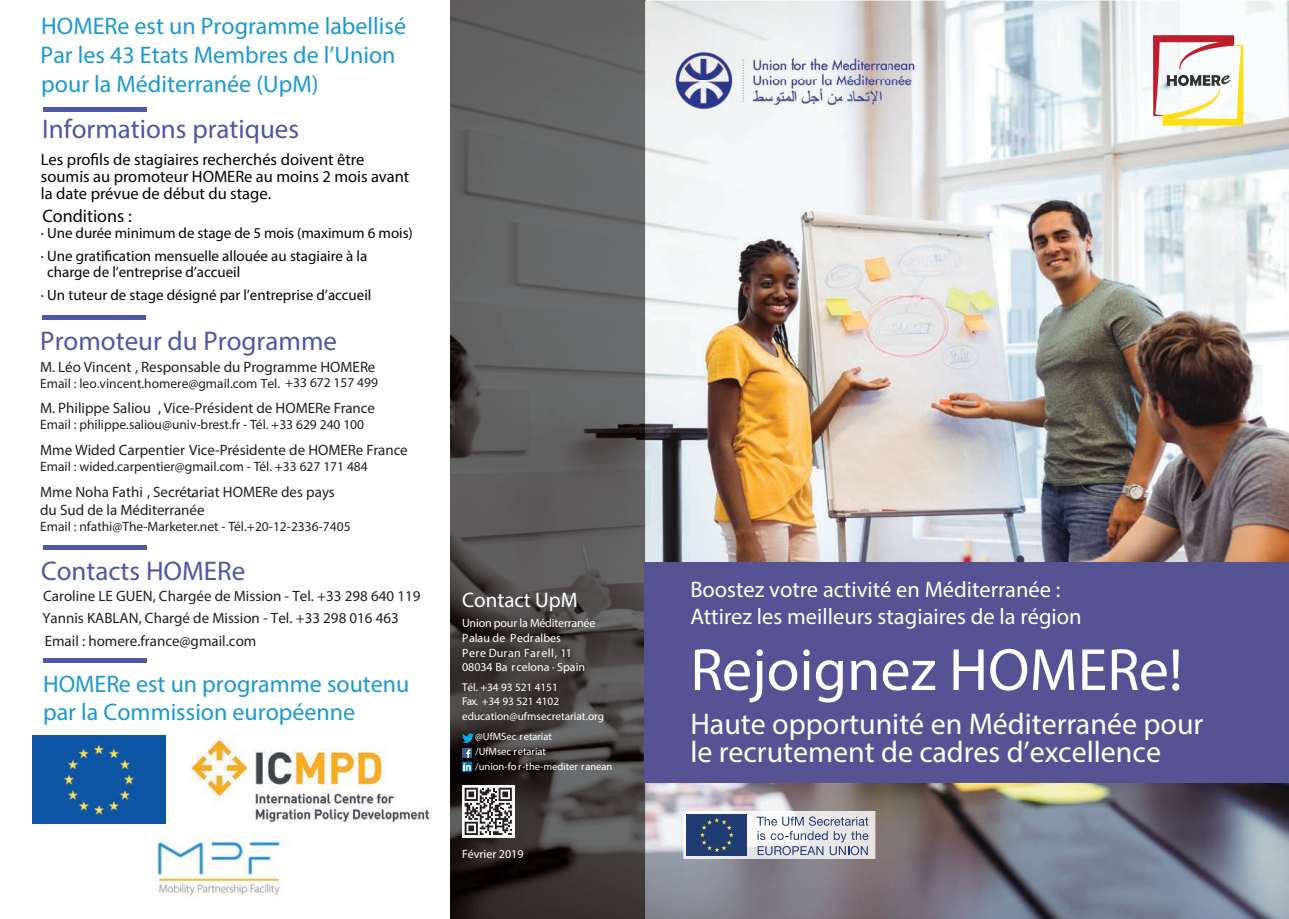
<style>
.page{position:relative;width:1289px;height:919px;background:#fff}
.page>*{position:absolute;margin:0;border:0;box-sizing:border-box;transform-origin:0 0}
.t1{font:500 60px "DIN Next LT Pro";color:#fff}
.t2{font:500 30px/28.5px "DIN Next LT Pro";color:#fff}
.t3{font:500 27px "DIN Next LT Pro";color:#5057a5}
.t4{font:500 24px/28.8px "DIN Next LT Pro";color:#1b9ad0}
.t5{font:500 22.5px/27px "DIN Next LT Pro";color:#fff}
.t6{font:500 21px "DIN Next LT Pro";color:#fff}
.t7{font:700 18px "DIN Next LT Pro";color:#040503}
.t8{font:16.5px/16.5px "DIN Next LT Pro";color:#040503}
.t9{font:15px/18px "DIN Next LT Pro";color:#231f20}
.t10{font:15px/22.5px "DIN Next LT Pro";color:#040503}
.t11{font:700 15px/22.5px "DIN Next LT Pro";color:#231f20}
.t12{font:13.5px "DIN Next LT Pro";color:#231f20}
.t13{font:500 12px/14.4px "DIN Next LT Pro";color:#fff}
.t14{font:500 11.25px/14.4px "DIN Next LT Pro";color:#fff}
.t15{font:500 10.5px/14.7px "DIN Next LT Pro";color:#fff}
.s1{font-weight:700}
</style>
<div class="page">
<img style="left:451px;top:1px;width:837px;height:917px">
<svg style="left:462px;top:733px;width:12px;height:10px"></svg>
<div style="left:462px;top:747px;width:10px;height:10px;background:#3c5b9a"></div>
<svg style="left:462px;top:761px;width:10px;height:10px"></svg>
<svg style="left:463px;top:749px;width:8px;height:21px"></svg>
<div style="left:462px;top:785px;width:52px;height:52px;background:#f8f8f9"></div>
<svg style="left:464px;top:787px;width:48px;height:47px"></svg>
<hr style="left:43px;top:107px;width:103px;height:4px;background:#5057a5">
<div style="left:42px;top:315px;width:104px;height:5px;background:#5057a5"></div>
<div style="left:44px;top:657px;width:103px;height:5px;background:#5057a5"></div>
<div style="left:644px;top:562px;width:644px;height:220px;background:#565395"></div>
<img style="left:683px;top:811px;width:192px;height:47px">
<div style="left:686px;top:814px;width:61px;height:41px;background:#213b74"></div>
<svg style="left:700px;top:818px;width:33px;height:34px"></svg>
<svg style="left:756px;top:816px;width:112px;height:39px"></svg>
<img style="left:653px;top:30px;width:283px;height:101px">
<svg style="left:1152px;top:35px;width:91px;height:91px"></svg>
<img style="left:128px;top:823px;width:153px;height:74px">
<img style="left:189px;top:737px;width:242px;height:86px">
<img style="left:33px;top:735px;width:133px;height:88px">
<hr style="left:43px;top:545px;width:103px;height:4px;background:#5057a5">
<h3 class="t4" style="left:41px;top:11px;width:367px">HOMERe est un Programme labellisé<br>Par les 43 Etats Membres de l’Union pour la Méditerranée (UpM)</h3>
<h3 class="t3" style="left:42px;top:112px;width:258px">Informations pratiques</h3>
<p class="t8" style="left:41px;top:151px;width:370px">Les profils de stagiaires recherchés doivent être soumis au promoteur HOMERe au moins 2 mois avant la date prévue de début du stage.</p>
<h3 class="t7" style="left:42px;top:205px;width:91px">Conditions :</h3>
<p class="t10" style="left:41px;top:222px;width:373px">· Une durée minimum de stage de 5 mois (maximum 6 mois) · Une gratification mensuelle allouée au stagiaire à la</p>
<p class="t10" style="left:41px;top:261px;width:332px;text-indent:6px">charge de l’entreprise d’accueil<br>· Un tuteur de stage désigné par l’entreprise d’accueil</p>
<h3 class="t3" style="left:40px;top:324px;width:298px">Promoteur du Programme</h3>
<p class="t9" style="left:40px;top:357px;width:337px"><span class="s1">M. Léo Vincent</span> , Responsable du Programme HOMERe</p>
<p class="t12" style="left:40px;top:375px;width:339px">Email : leo.vincent.homere@gmail.com Tel. +33 672 157 499</p>
<p class="t9" style="left:40px;top:399px;width:336px"><span class="s1">M. Philippe Saliou</span> , Vice-Président de HOMERe France</p>
<p class="t12" style="left:40px;top:416px;width:325px">Email : philippe.saliou@univ-brest.fr - Tél. +33 629 240 100</p>
<p class="t9" style="left:40px;top:440px;width:369px"><span class="s1">Mme Wided Carpentier</span> Vice-Présidente de HOMERe France</p>
<p class="t9" style="left:191px;top:481px;width:5px">,</p>
<p class="t12" style="left:40px;top:458px;width:329px">Email : wided.carpentier@gmail.com - Tél. +33 627 171 484</p>
<p class="t9" style="left:40px;top:482px;width:296px"><span class="s1">Mme Noha Fathi</span> , Secrétariat HOMERe des pays du Sud de la Méditerranée</p>
<p class="t12" style="left:40px;top:518px;width:312px">Email : nfathi@The-Marketer.net - Tél.+20-12-2336-7405</p>
<h3 class="t3" style="left:41px;top:554px;width:206px">Contacts HOMERe</h3>
<p class="t11" style="left:42px;top:584px;width:379px">Caroline LE GUEN, Chargée de Mission - Tel. +33 298 640 119<br>Yannis KABLAN, Chargé de Mission - Tel. +33 298 016 463<br>Email : homere.france@gmail.com</p>
<h3 class="t4" style="left:43px;top:668px;width:368px">HOMERe est un programme soutenu par la Commission européenne</h3>
<h3 class="t6" style="left:462px;top:586px;width:117px">Contact UpM</h3>
<p class="t13" style="left:462px;top:630px;width:125px">Palau de Pedralbes<br>Pere Duran Farell, 11<br>08034 Ba rcelona · Spain</p>
<p class="t14" style="left:462px;top:679px;width:144px">Tél. +34 93 521 4151<br>Fax. +34 93 521 4102 education@ufmsecretariat.org</p>
<p class="t15" style="left:475px;top:729px;width:139px">@UfMSec retariat<br>/UfMsec retariat<br>/union-fo r-the-mediter ranean</p>
<p class="t13" style="left:462px;top:615px;width:135px">Union pour la Méditerranée</p>
<p class="t13" style="left:462px;top:846px;width:63px">Février 2019</p>
<h3 class="t5" style="left:690px;top:575px;width:393px">Boostez votre activité en Méditerranée :<br>Attirez les meilleurs stagiaires de la région</h3>
<h1 class="t1" style="left:690px;top:632px;width:494px">Rejoignez HOMERe!</h1>
<h2 class="t2" style="left:690px;top:708px;width:514px">Haute opportunité en Méditerranée pour le recrutement de cadres d’excellence</h2>
</div>
